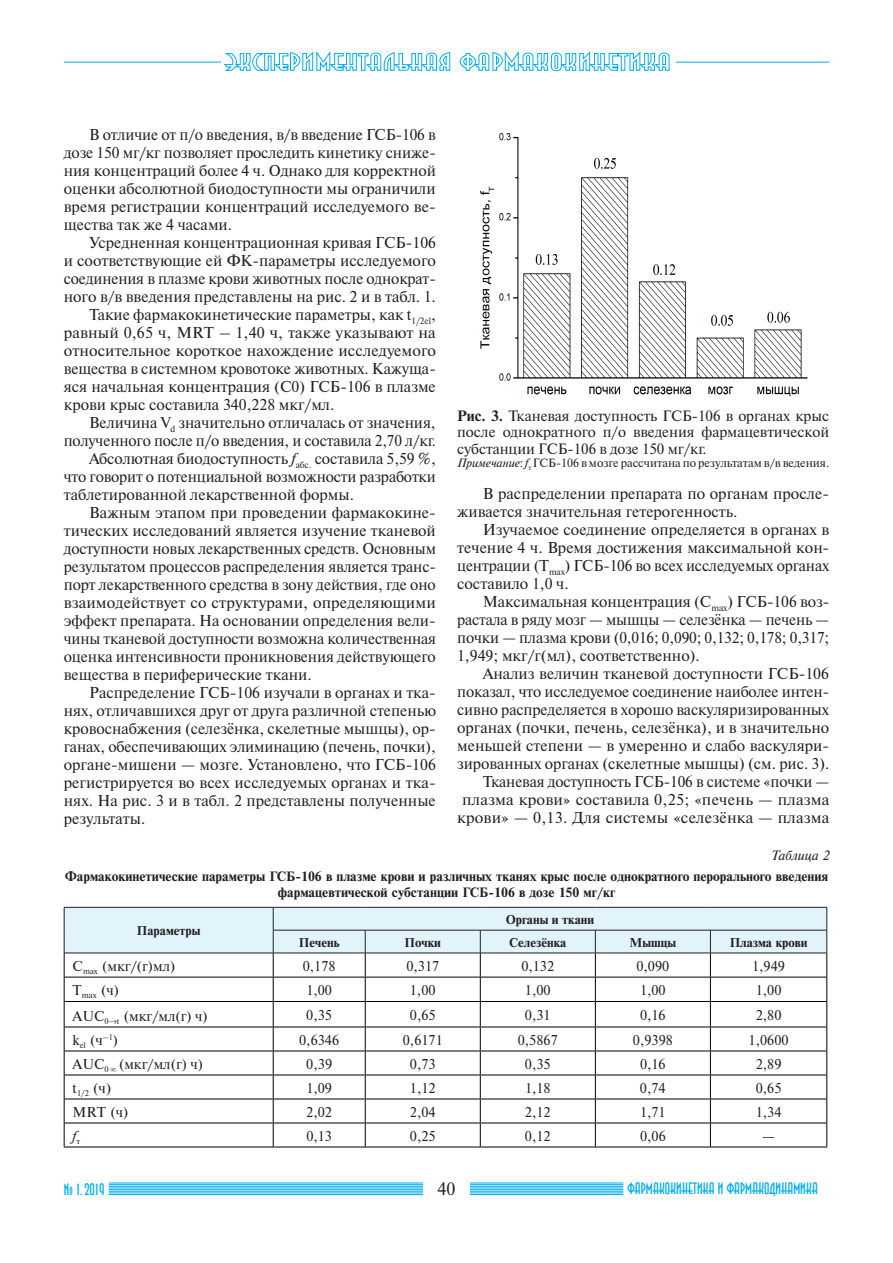
<style>
.page{position:relative;width:893px;height:1263px;background:#fff}
.page>*{position:absolute;margin:0;border:0;box-sizing:border-box;transform-origin:0 0}
.t1{font:18px "Newton C";color:#231f20}
.t2{font:16.5px "Anna C";color:#00aeef}
.t3{font:16.5px "Anna CTT";color:#00aeef}
.Текст__2_колонки{font:15.75px/18px "Newton C";color:#231f20;text-align:justify}
.Ris{font:15px/16.5px "Newton C";letter-spacing:-.005em;color:#231f20;text-align:justify}
.таблица_текст{font:14.25px "Newton C";color:#231f20}
.таблица_текст-2{font:italic 14.25px "Newton C";color:#231f20}
.таблица_заголовок{font:700 13.5px/16.2px "Newton C";color:#231f20;text-align:center}
.Таблица_1{font:italic 13.5px "Newton C";color:#231f20}
.Табл_8_шапка{font:700 12.75px "Newton C";color:#231f20}
.RisPodp{font:12px "Newton C";letter-spacing:-.005em;color:#231f20}
.s1{font-style:italic}
.s2{font-weight:700}
</style>
<div class="page">
<hr style="left:109px;top:1182px;width:514px;height:1px;background:#00aeef">
<hr style="left:109px;top:1184px;width:514px;height:1px;background:#00aeef">
<hr style="left:109px;top:1186px;width:514px;height:1px;background:#00aeef">
<hr style="left:109px;top:1187px;width:514px;height:1px;background:#00aeef">
<hr style="left:109px;top:1189px;width:514px;height:1px;background:#00aeef">
<hr style="left:109px;top:1191px;width:514px;height:1px;background:#00aeef">
<hr style="left:109px;top:1192px;width:514px;height:1px;background:#00aeef">
<hr style="left:109px;top:1194px;width:514px;height:1px;background:#00aeef">
<div style="left:423px;top:1181px;width:46px;height:15px;background:#fff"></div>
<hr style="left:64px;top:62px;width:157px;height:1px;background:#00aeef">
<hr style="left:676px;top:62px;width:153px;height:1px;background:#00aeef">
<svg style="left:224px;top:51px;width:446px;height:20px"></svg>
<img style="left:480px;top:132px;width:328px;height:265px">
<hr style="left:64px;top:1146px;width:209px;height:1px;background:#000">
<hr style="left:273px;top:1146px;width:92px;height:1px;background:#000">
<hr style="left:365px;top:1146px;width:115px;height:1px;background:#000">
<hr style="left:480px;top:1146px;width:115px;height:1px;background:#000">
<hr style="left:595px;top:1146px;width:115px;height:1px;background:#000">
<hr style="left:710px;top:1146px;width:117px;height:1px;background:#000">
<svg style="left:64px;top:907px;width:764px;height:239px"></svg>
<hr style="left:64px;top:953px;width:209px;height:1px;background:#231f20">
<hr style="left:273px;top:953px;width:92px;height:1px;background:#231f20">
<hr style="left:365px;top:953px;width:115px;height:1px;background:#231f20">
<hr style="left:480px;top:953px;width:115px;height:1px;background:#231f20">
<hr style="left:595px;top:953px;width:115px;height:1px;background:#231f20">
<hr style="left:710px;top:953px;width:117px;height:1px;background:#231f20">
<p class="Текст__2_колонки" style="left:64px;top:126px;width:374px;text-indent:26px">В отличие от п/о введения, в/в введение ГСБ-106 в дозе 150 мг/кг позволяет проследить кинетику сниже&shy;ния концентраций более 4 ч. Однако для корректной оценки абсолютной биодоступности мы ограничили время регистрации концентраций исследуемого ве&shy;щества так же 4 часами.</p>
<p class="Текст__2_колонки" style="left:64px;top:234px;width:374px;text-indent:26px">Усредненная концентрационная кривая ГСБ-106 и соответствующие ей ФК-параметры исследуемого соединения в плазме крови животных после однократ&shy;ного в/в введения представлены на рис. 2 и в табл. 1.</p>
<p class="Текст__2_колонки" style="left:64px;top:306px;width:374px;text-indent:26px">Такие фармакокинетические параметры, как t<sub>1/2el</sub>, равный 0,65 ч, MRT – 1,40 ч, также указывают на относительное короткое нахождение исследуемого вещества в системном кровотоке животных. Кажуща&shy;яся начальная концентрация (С0) ГСБ-106 в плазме крови крыс составила 340,228 мкг/мл.</p>
<p class="Текст__2_колонки" style="left:64px;top:414px;width:374px;text-align:right">Величина V<sub>d</sub> значительно отличалась от значения, полученного после п/о введения, и составила 2,70 л/кг.</p>
<p class="Текст__2_колонки" style="left:64px;top:450px;width:374px;text-indent:26px">Абсолютная биодоступность <span class="s1">f</span><sub>абс.</sub> составила 5,59 %, что говорит о потенциальной возможности разработки таблетированной лекарственной формы.</p>
<p class="Текст__2_колонки" style="left:64px;top:504px;width:374px;text-indent:26px">Важным этапом при проведении фармакокине&shy;тических исследований является изучение тканевой доступности новых лекарственных средств. Основным результатом процессов распределения является транс&shy;порт лекарственного средства в зону действия, где оно взаимодействует со структурами, определяющими эффект препарата. На основании определения вели&shy;чины тканевой доступности возможна количественная оценка интенсивности проникновения действующего вещества в периферические ткани.</p>
<p class="Текст__2_колонки" style="left:64px;top:684px;width:374px;text-indent:26px">Распределение ГСБ-106 изучали в органах и тка&shy;нях, отличавшихся друг от друга различной степенью кровоснабжения (селезёнка, скелетные мышцы), ор&shy;ганах, обеспечивающих элиминацию (печень, почки), органе-мишени — мозге. Установлено, что ГСБ-106 регистрируется во всех исследуемых органах и тка&shy;нях. На рис. 3 и в табл. 2 представлены полученные результаты.</p>
<p class="Ris" style="left:457px;top:408px;width:374px"><span class="s2">Рис. 3.</span> Тканевая доступность ГСБ-106 в органах крыс после однократного п/о введения фармацевтической субстанции ГСБ-106 в дозе 150 мг/кг.</p>
<p class="RisPodp" style="left:457px;top:457px;width:374px"><span class="s1">Примечание</span>: <span class="s1">f</span><sub>т</sub> ГСБ-106 в мозге рассчитана по результатам в/в ведения.</p>
<p class="Текст__2_колонки" style="left:457px;top:485px;width:374px;text-indent:26px">В распределении препарата по органам просле&shy;живается значительная гетерогенность.</p>
<p class="Текст__2_колонки" style="left:457px;top:521px;width:374px;text-indent:26px">Изучаемое соединение определяется в органах в течение 4 ч. Время достижения максимальной кон&shy;центрации (T<sub>max</sub>) ГСБ-106 во всех исследуемых органах составило 1,0 ч.</p>
<p class="Текст__2_колонки" style="left:457px;top:593px;width:374px;text-indent:26px">Максимальная концентрация (С<sub>max</sub>) ГСБ-106 воз&shy;растала в ряду мозг — мышцы — селезёнка — печень — почки — плазма крови (0,016; 0,090; 0,132; 0,178; 0,317; 1,949; мкг/г(мл), соответственно).</p>
<p class="Текст__2_колонки" style="left:457px;top:665px;width:374px;text-indent:26px">Анализ величин тканевой доступности ГСБ-106 показал, что исследуемое соединение наиболее интен&shy;сивно распределяется в хорошо васкуляризированных органах (почки, печень, селезёнка), и в значительно меньшей степени — в умеренно и слабо васкуляри&shy;зированных органах (скелетные мышцы) (см. рис. 3).</p>
<p class="Текст__2_колонки" style="left:457px;top:773px;width:374px;text-align:right">Тканевая доступность ГСБ-106 в системе «почки — плазма крови» составила 0,25; «печень — плазма крови» — 0,13. Для системы «селезёнка — плазма</p>
<p class="Таблица_1" style="left:771px;top:848px;width:60px">Таблица 2</p>
<p class="таблица_заголовок" style="left:65px;top:868px;width:765px">Фармакокинетические параметры ГСБ-106 в плазме крови и различных тканях крыс после однократного перорального введения фармацевтической субстанции ГСБ-106 в дозе 150 мг/кг</p>
<p class="Табл_8_шапка" style="left:137px;top:924px;width:65px">Параметры</p>
<p class="Табл_8_шапка" style="left:506px;top:912px;width:90px">Органы и ткани</p>
<p class="Табл_8_шапка" style="left:299px;top:935px;width:42px">Печень</p>
<p class="Табл_8_шапка" style="left:405px;top:935px;width:38px">Почки</p>
<p class="Табл_8_шапка" style="left:509px;top:935px;width:59px">Селезёнка</p>
<p class="Табл_8_шапка" style="left:630px;top:935px;width:48px">Мышцы</p>
<p class="Табл_8_шапка" style="left:730px;top:935px;width:79px">Плазма крови</p>
<p class="таблица_текст" style="left:73px;top:958px;width:104px">C<sub>max</sub> (мкг/(г)мл)</p>
<p class="таблица_текст" style="left:303px;top:958px;width:34px">0,178</p>
<p class="таблица_текст" style="left:406px;top:958px;width:34px">0,317</p>
<p class="таблица_текст" style="left:521px;top:958px;width:34px">0,132</p>
<p class="таблица_текст" style="left:636px;top:958px;width:34px">0,090</p>
<p class="таблица_текст" style="left:752px;top:958px;width:34px">1,949</p>
<p class="таблица_текст" style="left:73px;top:982px;width:48px">T<sub>max</sub> (ч)</p>
<p class="таблица_текст" style="left:306px;top:982px;width:27px">1,00</p>
<p class="таблица_текст" style="left:410px;top:982px;width:27px">1,00</p>
<p class="таблица_текст" style="left:525px;top:982px;width:27px">1,00</p>
<p class="таблица_текст" style="left:640px;top:982px;width:27px">1,00</p>
<p class="таблица_текст" style="left:756px;top:982px;width:27px">1,00</p>
<p class="таблица_текст" style="left:73px;top:1008px;width:137px">AUC<sub>0</sub>→<sub>t</sub> (мкг/мл(г) ч)</p>
<p class="таблица_текст" style="left:306px;top:1007px;width:27px">0,35</p>
<p class="таблица_текст" style="left:410px;top:1007px;width:27px">0,65</p>
<p class="таблица_текст" style="left:525px;top:1007px;width:27px">0,31</p>
<p class="таблица_текст" style="left:640px;top:1007px;width:27px">0,16</p>
<p class="таблица_текст" style="left:756px;top:1007px;width:27px">2,80</p>
<p class="таблица_текст" style="left:73px;top:1032px;width:47px">k<sub>el</sub> (ч<sup>–1</sup>)</p>
<p class="таблица_текст" style="left:299px;top:1032px;width:42px">0,6346</p>
<p class="таблица_текст" style="left:403px;top:1032px;width:41px">0,6171</p>
<p class="таблица_текст" style="left:518px;top:1032px;width:42px">0,5867</p>
<p class="таблица_текст" style="left:633px;top:1032px;width:42px">0,9398</p>
<p class="таблица_текст" style="left:749px;top:1032px;width:41px">1,0600</p>
<p class="таблица_текст" style="left:73px;top:1056px;width:132px">AUC<sub>0</sub> ∞ (мкг/мл(г) ч)</p>
<p class="таблица_текст" style="left:306px;top:1056px;width:27px">0,39</p>
<p class="таблица_текст" style="left:410px;top:1056px;width:27px">0,73</p>
<p class="таблица_текст" style="left:525px;top:1056px;width:27px">0,35</p>
<p class="таблица_текст" style="left:640px;top:1056px;width:27px">0,16</p>
<p class="таблица_текст" style="left:756px;top:1056px;width:27px">2,89</p>
<p class="таблица_текст" style="left:73px;top:1080px;width:40px">t<sub>1/2</sub> (ч)</p>
<p class="таблица_текст" style="left:306px;top:1080px;width:27px">1,09</p>
<p class="таблица_текст" style="left:410px;top:1080px;width:27px">1,12</p>
<p class="таблица_текст" style="left:525px;top:1080px;width:27px">1,18</p>
<p class="таблица_текст" style="left:640px;top:1080px;width:27px">0,74</p>
<p class="таблица_текст" style="left:756px;top:1080px;width:27px">0,65</p>
<p class="таблица_текст" style="left:73px;top:1104px;width:57px">MRT (ч)</p>
<p class="таблица_текст" style="left:306px;top:1104px;width:27px">2,02</p>
<p class="таблица_текст" style="left:410px;top:1104px;width:27px">2,04</p>
<p class="таблица_текст" style="left:525px;top:1104px;width:27px">2,12</p>
<p class="таблица_текст" style="left:640px;top:1104px;width:27px">1,71</p>
<p class="таблица_текст" style="left:756px;top:1104px;width:27px">1,34</p>
<p class="таблица_текст-2" style="left:73px;top:1128px;width:9px">f<sub>т</sub></p>
<p class="таблица_текст" style="left:306px;top:1128px;width:27px">0,13</p>
<p class="таблица_текст" style="left:410px;top:1128px;width:27px">0,25</p>
<p class="таблица_текст" style="left:525px;top:1128px;width:27px">0,12</p>
<p class="таблица_текст" style="left:640px;top:1128px;width:27px">0,06</p>
<p class="таблица_текст" style="left:762px;top:1128px;width:14px">—</p>
<p class="t3" style="left:64px;top:1181px;width:42px">¹ 1. 2019</p>
<p class="t1" style="left:437px;top:1179px;width:20px">40</p>
<p class="t2" style="left:627px;top:1181px;width:192px">ФАРМАКОКИНЕТИКА и фармАкодинамика</p>
</div>
